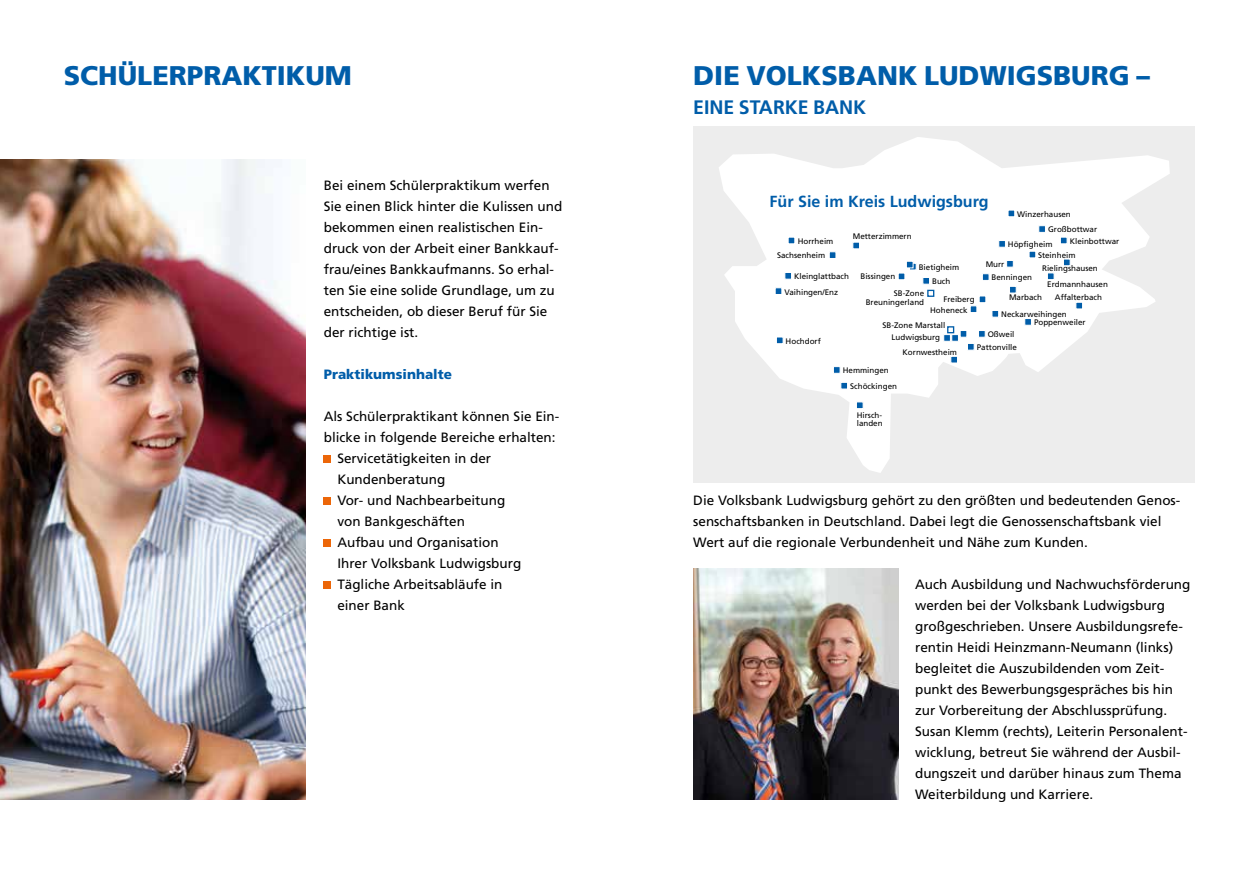
<style>
.page{position:relative;width:1259px;height:893px;background:#fff}
.page>*{position:absolute;margin:0;border:0;box-sizing:border-box;transform-origin:0 0}
.t1{font:900 27px "Frutiger";color:#005da9}
.t2{font:700 19.5px "Frutiger";color:#005da9}
.t3{font:700 16.05px "Frutiger";color:#005da9}
.t4{font:13.5px/21px "Frutiger";color:#000}
.t5{font:900 13.5px "Frutiger";color:#005da9}
.t6{font:8.1px/14.7px "Frutiger";color:#000}
</style>
<div class="page">
<div style="left:693px;top:127px;width:502px;height:356px;background:#ededed"></div>
<img style="left:693px;top:568px;width:205px;height:231px">
<div style="left:324px;top:456px;width:7px;height:7px;background:#ec6608"></div>
<div style="left:324px;top:498px;width:7px;height:7px;background:#ec6608"></div>
<div style="left:324px;top:540px;width:7px;height:7px;background:#ec6608"></div>
<div style="left:324px;top:582px;width:7px;height:7px;background:#ec6608"></div>
<img style="left:0;top:159px;width:306px;height:640px">
<svg style="left:719px;top:137px;width:450px;height:336px;fill:#fff"></svg>
<svg style="left:926px;top:289px;width:29px;height:45px"></svg>
<div style="left:960px;top:330px;width:7px;height:7px;background:#005da9;border:1px solid #fff"></div>
<div style="left:943px;top:334px;width:7px;height:7px;background:#005da9;border:1px solid #fff"></div>
<div style="left:951px;top:334px;width:7px;height:7px;background:#005da9;border:1px solid #fff"></div>
<div style="left:970px;top:306px;width:7px;height:7px;background:#005da9;border:1px solid #fff"></div>
<svg style="left:841px;top:382px;width:6px;height:7px"></svg>
<div style="left:852px;top:242px;width:7px;height:7px;background:#005da9;border:1px solid #fff"></div>
<svg style="left:992px;top:310px;width:6px;height:7px"></svg>
<div style="left:978px;top:330px;width:7px;height:7px;background:#005da9;border:1px solid #fff"></div>
<div style="left:1024px;top:318px;width:7px;height:7px;background:#005da9;border:1px solid #fff"></div>
<div style="left:1063px;top:259px;width:7px;height:7px;background:#005da9;border:1px solid #fff"></div>
<svg style="left:1038px;top:226px;width:7px;height:6px"></svg>
<div style="left:1060px;top:237px;width:7px;height:7px;background:#005da9;border:1px solid #fff"></div>
<div style="left:998px;top:240px;width:7px;height:7px;background:#005da9;border:1px solid #fff"></div>
<svg style="left:1008px;top:210px;width:6px;height:7px"></svg>
<div style="left:1006px;top:260px;width:7px;height:7px;background:#005da9;border:1px solid #fff"></div>
<div style="left:1047px;top:273px;width:7px;height:7px;background:#005da9;border:1px solid #fff"></div>
<svg style="left:785px;top:272px;width:6px;height:7px"></svg>
<div style="left:788px;top:237px;width:7px;height:7px;background:#005da9"></div>
<div style="left:922px;top:277px;width:7px;height:7px;background:#005da9;border:1px solid #fff"></div>
<div style="left:829px;top:252px;width:7px;height:7px;background:#005da9;border:1px solid #fff"></div>
<div style="left:856px;top:402px;width:7px;height:7px;background:#005da9;border:1px solid #fff"></div>
<svg style="left:833px;top:367px;width:7px;height:6px"></svg>
<div style="left:776px;top:337px;width:7px;height:7px;background:#005da9;border:1px solid #fff"></div>
<div style="left:1075px;top:302px;width:7px;height:7px;background:#005da9;border:1px solid #fff"></div>
<svg style="left:982px;top:274px;width:7px;height:6px"></svg>
<div style="left:898px;top:273px;width:7px;height:7px;background:#005da9;border:1px solid #fff"></div>
<div style="left:909px;top:263px;width:7px;height:7px;background:#97bcdb;border:1px solid #fff"></div>
<div style="left:906px;top:261px;width:7px;height:7px;background:#005da9;border:1px solid #fff"></div>
<div style="left:1029px;top:251px;width:7px;height:7px;background:#005da9;border:1px solid #fff"></div>
<div style="left:1009px;top:286px;width:7px;height:7px;background:#005da9;border:1px solid #fff"></div>
<div style="left:775px;top:288px;width:7px;height:7px;background:#005da9;border:1px solid #fff"></div>
<div style="left:950px;top:356px;width:7px;height:7px;background:#005da9;border:1px solid #fff"></div>
<div style="left:979px;top:296px;width:7px;height:7px;background:#005da9;border:1px solid #fff"></div>
<div style="left:967px;top:343px;width:7px;height:7px;background:#005da9;border:1px solid #fff"></div>
<h1 class="t1" style="left:64px;top:59px;width:290px">SCHÜLERPRAKTIKUM</h1>
<p class="t4" style="left:324px;top:175px;width:240px">Bei einem Schülerpraktikum werfen Sie einen Blick hinter die Kulissen und bekommen einen realistischen Ein&shy;druck von der Arbeit einer Bankkauf&shy;frau/eines Bankkaufmanns. So erhal&shy;ten Sie eine solide Grundlage, um zu entscheiden, ob dieser Beruf für Sie der richtige ist.</p>
<p class="t5" style="left:324px;top:366px;width:130px">Praktikumsinhalte</p>
<p class="t4" style="left:324px;top:406px;width:237px">Als Schülerpraktikant können Sie Ein-</p>
<p class="t4" style="left:324px;top:427px;width:233px">blicke in folgende Bereiche erhalten:</p>
<p class="t4" style="left:337px;top:448px;width:155px">Servicetätigkeiten in der</p>
<p class="t4" style="left:337px;top:469px;width:110px">Kundenberatung</p>
<p class="t4" style="left:337px;top:490px;width:169px">Vor- und Nachbearbeitung</p>
<p class="t4" style="left:337px;top:511px;width:129px">von Bankgeschäften</p>
<p class="t4" style="left:337px;top:532px;width:163px">Aufbau und Organisation</p>
<p class="t4" style="left:337px;top:553px;width:185px">Ihrer Volksbank Ludwigsburg</p>
<p class="t4" style="left:337px;top:574px;width:167px">Tägliche Arbeitsabläufe in</p>
<p class="t4" style="left:337px;top:595px;width:69px">einer Bank</p>
<h1 class="t1" style="left:693px;top:59px;width:458px">DIE VOLKSBANK LUDWIGSBURG –</h1>
<h2 class="t2" style="left:693px;top:96px;width:174px">EINE STARKE BANK</h2>
<p class="t3" style="left:769px;top:192px;width:221px">Für Sie im Kreis Ludwigsburg</p>
<p class="t6" style="left:1048px;top:206px;width:51px;line-height:15.6px;text-indent:-31px">Winzerhausen<br>Großbottwar</p>
<p class="t6" style="left:1069px;top:234px;width:51px">Kleinbottwar</p>
<p class="t6" style="left:853px;top:229px;width:60px">Metterzimmern</p>
<p class="t6" style="left:777px;top:234px;width:58px;text-indent:21px">Horrheim<br>Sachsenheim</p>
<p class="t6" style="left:784px;top:268px;width:66px;line-height:15.5px;text-indent:10px">Kleinglattbach<br>Vaihingen/Enz</p>
<p class="t6" style="left:1008px;top:237px;width:46px">Höpfigheim</p>
<p class="t6" style="left:1038px;top:248px;width:39px">Steinheim</p>
<p class="t6" style="left:985px;top:257px;width:20px">Murr</p>
<p class="t6" style="left:918px;top:260px;width:42px">Bietigheim</p>
<p class="t6" style="left:1042px;top:261px;width:57px">Rielingshausen</p>
<p class="t6" style="left:894px;top:268px;width:32px;line-height:16.8px;text-indent:-33px">Bissingen<br>SB-Zone</p>
<p class="t6" style="left:865px;top:295px;width:60px">Breuningerland</p>
<p class="t6" style="left:882px;top:318px;width:64px">SB-Zone Marstall</p>
<p class="t6" style="left:991px;top:270px;width:42px">Benningen</p>
<p class="t6" style="left:1001px;top:289px;width:67px;line-height:16.6px;text-indent:8px">Marbach<br>Neckarweihingen</p>
<p class="t6" style="left:1034px;top:315px;width:53px">Poppenweiler</p>
<p class="t6" style="left:932px;top:274px;width:20px">Buch</p>
<p class="t6" style="left:1047px;top:276px;width:62px">Erdmannhausen</p>
<p class="t6" style="left:1055px;top:290px;width:49px">Affalterbach</p>
<p class="t6" style="left:943px;top:292px;width:33px">Freiberg</p>
<p class="t6" style="left:930px;top:302px;width:39px">Hoheneck</p>
<p class="t6" style="left:785px;top:334px;width:37px">Hochdorf</p>
<p class="t6" style="left:891px;top:330px;width:50px">Ludwigsburg</p>
<p class="t6" style="left:902px;top:345px;width:56px">Kornwestheim</p>
<p class="t6" style="left:850px;top:363px;width:48px;line-height:15.8px;text-indent:-7px">Hemmingen<br>Schöckingen</p>
<p class="t6" style="left:857px;top:411px;width:27px;line-height:8.1px">Hirsch&shy;landen</p>
<p class="t6" style="left:987px;top:327px;width:28px">Oßweil</p>
<p class="t6" style="left:977px;top:340px;width:42px">Pattonville</p>
<p class="t4" style="left:693px;top:490px;width:488px">Die Volksbank Ludwigsburg gehört zu den größten und bedeutenden Genos&shy;senschaftsbanken in Deutschland. Dabei legt die Genossenschaftsbank viel<br>Wert auf die regionale Verbundenheit und Nähe zum Kunden.</p>
<p class="t4" style="left:915px;top:574px;width:277px">Auch Ausbildung und Nachwuchsförderung werden bei der Volksbank Ludwigsburg großgeschrieben. Unsere Ausbildungsrefe&shy;rentin Heidi Heinzmann-Neumann (links) begleitet die Auszubildenden vom Zeit&shy;punkt des Bewerbungsgespräches bis hin zur Vorbereitung der Abschlussprüfung.<br>Susan Klemm (rechts), Leiterin Personalent&shy;wicklung, betreut Sie während der Ausbil&shy;dungszeit und darüber hinaus zum Thema Weiterbildung und Karriere.</p>
</div>
